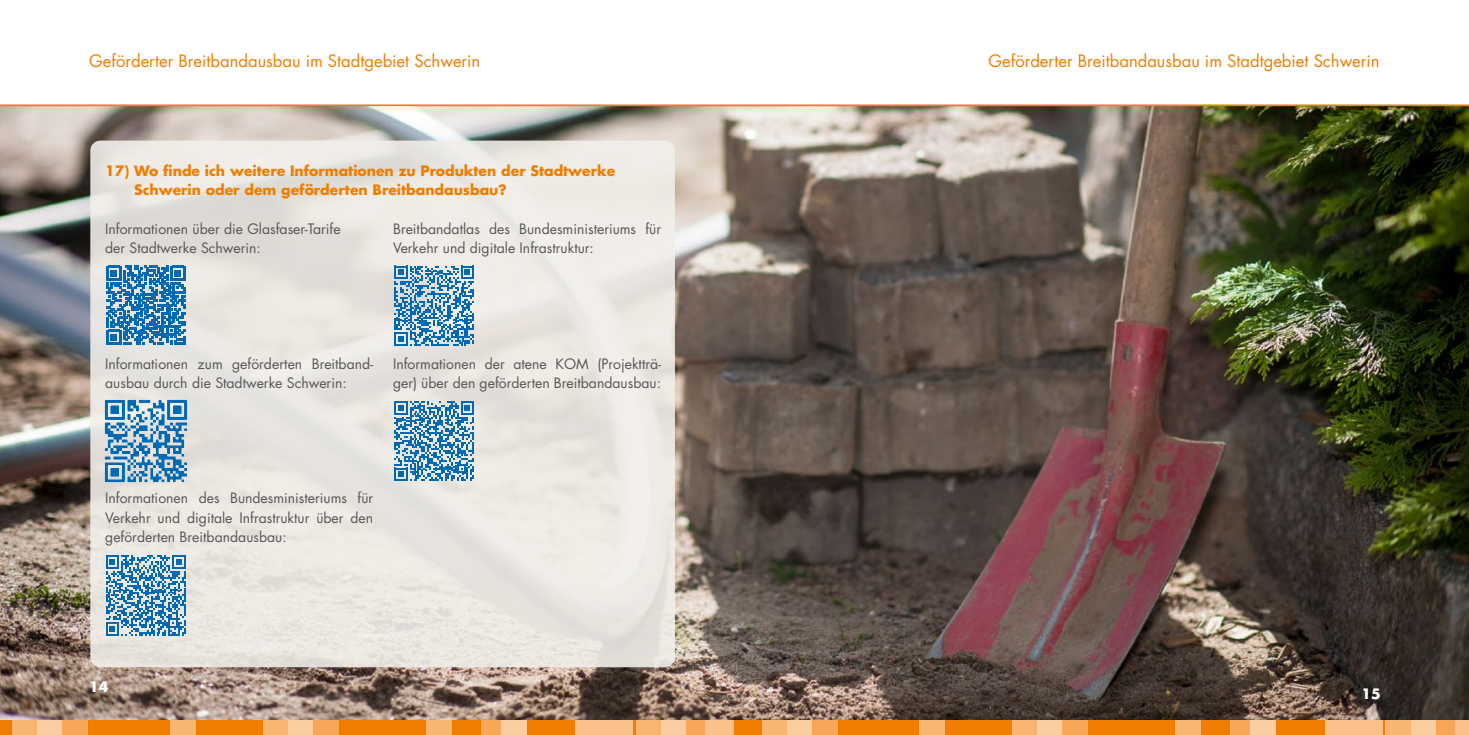
<style>
.page{position:relative;width:1469px;height:735px;background:#fff}
.page>*{position:absolute;margin:0;border:0;box-sizing:border-box;transform-origin:0 0}
.t1{font:16.62px "Futura LT";color:#ef7d00}
.t2{font:14px/19.2px "Futura LT";color:#575756}
.t3{font:700 14px/19.2px "Futura LT";color:#ef7d00}
.t4{font:700 14px "Futura LT";color:#fff}
</style>
<div class="page">
<img style="left:0;top:106px;width:1468px;height:613px">
<div style="left:734px;top:719px;width:734px;height:15px;background:#ef7d00"></div>
<div style="left:1012px;top:719px;width:25px;height:15px;background:#f8b471"></div>
<div style="left:1037px;top:719px;width:25px;height:15px;background:#fbcea2"></div>
<div style="left:1062px;top:719px;width:25px;height:15px;background:#f6a758"></div>
<div style="left:1175px;top:719px;width:25px;height:15px;background:#f8b471"></div>
<div style="left:762px;top:719px;width:25px;height:15px;background:#f8b471"></div>
<div style="left:787px;top:719px;width:25px;height:15px;background:#fbcea2"></div>
<div style="left:812px;top:719px;width:25px;height:15px;background:#f6a758"></div>
<div style="left:919px;top:719px;width:26px;height:15px;background:#f8b471"></div>
<div style="left:1385px;top:719px;width:25px;height:15px;background:#f8b471"></div>
<div style="left:1410px;top:719px;width:25px;height:15px;background:#fbcea2"></div>
<div style="left:1435px;top:719px;width:25px;height:15px;background:#f6a758"></div>
<div style="left:1230px;top:719px;width:25px;height:15px;background:#f6a758"></div>
<div style="left:1250px;top:719px;width:25px;height:15px;background:#fbcea2"></div>
<div style="left:1324px;top:719px;width:58px;height:15px;background:#fac28a"></div>
<div style="left:1454px;top:719px;width:14px;height:15px;background:#fac28a"></div>
<div style="left:0;top:719px;width:734px;height:15px;background:#ef7d00"></div>
<div style="left:263px;top:719px;width:25px;height:15px;background:#f8b471"></div>
<div style="left:288px;top:719px;width:25px;height:15px;background:#fbcea2"></div>
<div style="left:313px;top:719px;width:25px;height:15px;background:#f6a758"></div>
<div style="left:426px;top:719px;width:25px;height:15px;background:#f8b471"></div>
<div style="left:13px;top:719px;width:25px;height:15px;background:#f8b471"></div>
<div style="left:38px;top:719px;width:25px;height:15px;background:#fbcea2"></div>
<div style="left:63px;top:719px;width:25px;height:15px;background:#f6a758"></div>
<div style="left:170px;top:719px;width:25px;height:15px;background:#f8b471"></div>
<div style="left:636px;top:719px;width:25px;height:15px;background:#f8b471"></div>
<div style="left:661px;top:719px;width:25px;height:15px;background:#fbcea2"></div>
<div style="left:686px;top:719px;width:25px;height:15px;background:#f6a758"></div>
<div style="left:481px;top:719px;width:25px;height:15px;background:#f6a758"></div>
<div style="left:501px;top:719px;width:25px;height:15px;background:#fbcea2"></div>
<div style="left:575px;top:719px;width:57px;height:15px;background:#fac28a"></div>
<div style="left:705px;top:719px;width:29px;height:15px;background:#fac28a"></div>
<svg style="left:0;top:104px;width:1468px;height:2px;background:#f29a39"></svg>
<div style="left:90px;top:140px;width:585px;height:527px;background:linear-gradient(to right,#e6e3de,#ede9e4);border-radius:10px"></div>
<svg style="left:106px;top:265px;width:79px;height:79px;background:#488fc2"></svg>
<svg style="left:106px;top:555px;width:80px;height:80px;background:#6ea4c9"></svg>
<svg style="left:394px;top:265px;width:80px;height:81px;background:#71a5c9"></svg>
<svg style="left:394px;top:400px;width:80px;height:81px;background:#70a5ca"></svg>
<img style="left:96px;top:391px;width:99px;height:99px">
<p class="t1" style="left:89px;top:51px;width:392px">Geförderter Breitbandausbau im Stadtgebiet Schwerin</p>
<p class="t1" style="left:988px;top:51px;width:392px">Geförderter Breitbandausbau im Stadtgebiet Schwerin</p>
<p class="t3" style="left:134px;top:161px;width:482px;text-indent:-29px">17) Wo finde ich weitere Informationen zu Produkten der Stadtwerke<br>Schwerin oder dem geförderten Breitbandausbau?</p>
<p class="t2" style="left:105px;top:219px;width:237px">Informationen über die Glasfaser-Tarife der Stadtwerke Schwerin:</p>
<p class="t2" style="left:393px;top:219px;width:269px">Breitbandatlas des Bundesministeriums für<br>Verkehr und digitale Infrastruktur:</p>
<p class="t2" style="left:105px;top:354px;width:269px">Informationen zum geförderten Breitband&shy;ausbau durch die Stadtwerke Schwerin:</p>
<p class="t2" style="left:393px;top:354px;width:269px">Informationen der atene KOM (Projektträ&shy;ger) über den geförderten Breitbandausbau:</p>
<p class="t2" style="left:105px;top:488px;width:269px;text-align:justify">Informationen des Bundesministeriums für Verkehr und digitale Infrastruktur über den geförderten Breitbandausbau:</p>
<p class="t4" style="left:89px;top:676px;width:21px">14</p>
<p class="t4" style="left:1361px;top:684px;width:21px">15</p>
</div>
